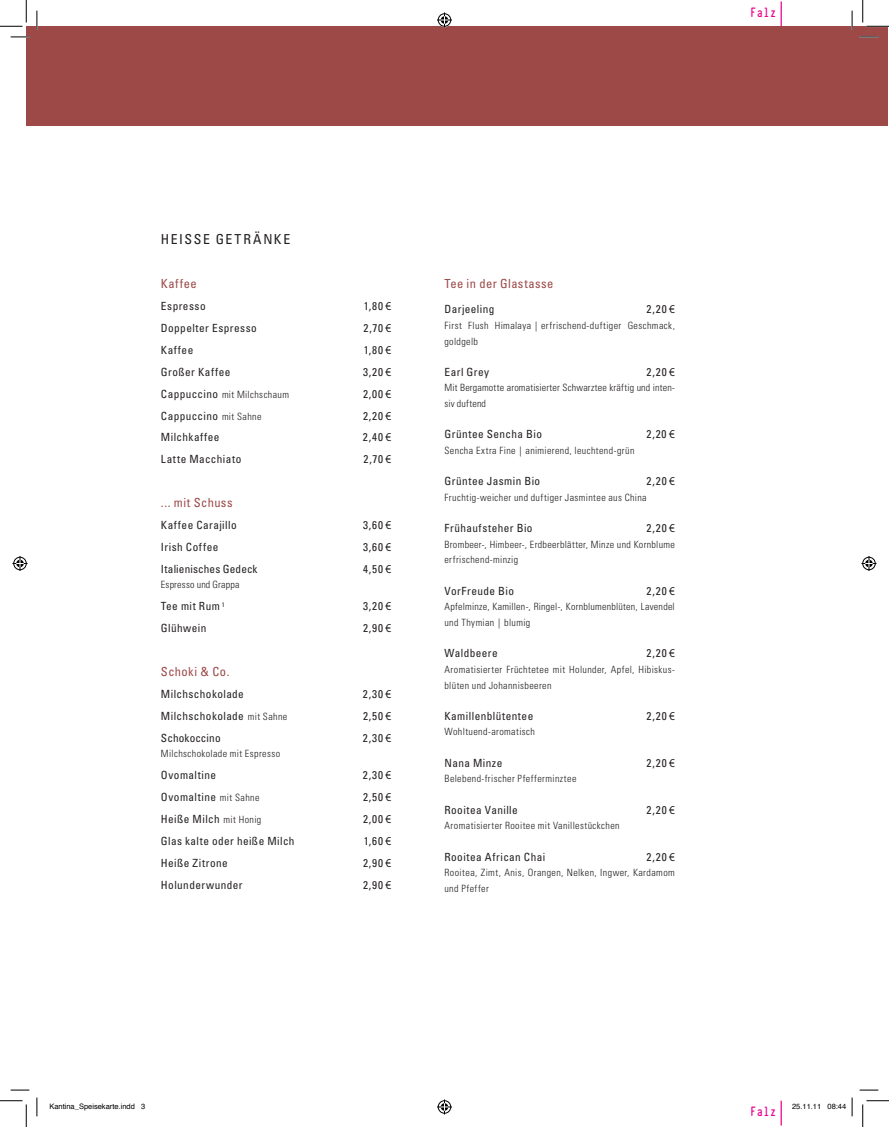
<style>
.page{position:relative;width:889px;height:1127px;background:#fff}
.page>*{position:absolute;margin:0;border:0;box-sizing:border-box;transform-origin:0 0}
.t1{font:700 15px "Typewriter Condensed";color:#ed028c}
.t2{font:condensed 13.75px "Univers";letter-spacing:.115em;color:#231f20}
.t3{font:condensed 12.5px "Univers";letter-spacing:.035em;color:#9c4948}
.t4{font:condensed 11.25px "Univers";letter-spacing:.04em;color:#231f20}
.t5{font:condensed 11.25px "Univers";letter-spacing:.01em;color:#231f20}
.t6{font:300 condensed 10px/15.6px "Univers";letter-spacing:.035em;color:#231f20}
.t7{font:7.5px "Helvetica";color:#000}
.s1{font-family:"Myriad Pro";font-stretch:normal;font-size:12.12px}
.s2{font-weight:400;font-size:11.25px}
.s3{font-weight:300;font-size:10px}
</style>
<div class="page">
<div style="left:26px;top:26px;width:826px;height:99px;background:#9c4948"></div>
<div style="left:852px;top:26px;width:35px;height:99px;background:#9c4948"></div>
<hr style="left:780px;top:1px;width:2px;height:25px;background:#ed028c">
<hr style="left:780px;top:1100px;width:2px;height:25px;background:#ed028c">
<svg style="left:11px;top:36px;width:18px;height:2px"></svg>
<svg style="left:859px;top:36px;width:19px;height:2px"></svg>
<svg style="left:11px;top:1089px;width:18px;height:1px"></svg>
<svg style="left:859px;top:1089px;width:19px;height:1px"></svg>
<svg style="left:36px;top:11px;width:2px;height:18px"></svg>
<svg style="left:36px;top:1097px;width:2px;height:18px"></svg>
<svg style="left:851px;top:11px;width:2px;height:18px"></svg>
<svg style="left:0;top:0;width:27px;height:27px"></svg>
<svg style="left:0;top:1100px;width:27px;height:26px"></svg>
<svg style="left:862px;top:0;width:27px;height:27px"></svg>
<svg style="left:862px;top:1100px;width:27px;height:26px"></svg>
<svg style="left:437px;top:13px;width:15px;height:15px"></svg>
<svg style="left:437px;top:1099px;width:15px;height:15px"></svg>
<svg style="left:13px;top:556px;width:15px;height:15px"></svg>
<svg style="left:861px;top:556px;width:15px;height:15px"></svg>
<svg style="left:851px;top:1097px;width:2px;height:18px"></svg>
<h1 class="t1" style="left:750px;top:1px;width:28px">Falz</h1>
<h2 class="t2" style="left:161px;top:231px;width:131px">HeiSSe Getr änke</h2>
<p class="t3" style="left:161px;top:276px;width:37px">Kaffee</p>
<p class="t4" style="left:161px;top:299px;width:46px">Espresso</p>
<p class="t4" style="left:364px;top:299px;width:29px">1,80 <span class="s1">€</span></p>
<p class="t4" style="left:161px;top:321px;width:97px">Doppelter Espresso</p>
<p class="t4" style="left:364px;top:321px;width:29px">2,70 <span class="s1">€</span></p>
<p class="t4" style="left:161px;top:343px;width:34px">Kaffee</p>
<p class="t4" style="left:364px;top:343px;width:29px">1,80 <span class="s1">€</span></p>
<p class="t4" style="left:161px;top:364px;width:71px">Großer Kaffee</p>
<p class="t4" style="left:363px;top:364px;width:30px">3,20 <span class="s1">€</span></p>
<p class="t6" style="left:161px;top:386px;width:130px"><span class="s2">Cappuccino</span> mit Milchschaum</p>
<p class="t4" style="left:363px;top:386px;width:30px">2,00 <span class="s1">€</span></p>
<p class="t4" style="left:161px;top:408px;width:102px">Cappuccino <span class="s3">mit Sahne</span></p>
<p class="t4" style="left:363px;top:408px;width:30px">2,20 <span class="s1">€</span></p>
<p class="t4" style="left:161px;top:430px;width:60px">Milchkaffee</p>
<p class="t4" style="left:363px;top:430px;width:30px">2,40 <span class="s1">€</span></p>
<p class="t4" style="left:161px;top:452px;width:82px">Latte Macchiato</p>
<p class="t4" style="left:364px;top:452px;width:29px">2,70 <span class="s1">€</span></p>
<p class="t3" style="left:161px;top:494px;width:73px">... mit Schuss</p>
<p class="t4" style="left:161px;top:518px;width:77px">Kaffee Carajillo</p>
<p class="t4" style="left:363px;top:518px;width:30px">3,60 <span class="s1">€</span></p>
<p class="t4" style="left:161px;top:539px;width:59px">I rish Coffee</p>
<p class="t4" style="left:363px;top:539px;width:30px">3,60 <span class="s1">€</span></p>
<p class="t5" style="left:161px;top:561px;width:98px">Italienisches Gedeck</p>
<p class="t4" style="left:363px;top:561px;width:30px">4,50 <span class="s1">€</span></p>
<p class="t6" style="left:161px;top:577px;width:80px">Espresso und Grappa</p>
<p class="t4" style="left:161px;top:599px;width:65px">Tee mit Rum <sup>1</sup></p>
<p class="t4" style="left:363px;top:599px;width:30px">3,20 <span class="s1">€</span></p>
<p class="t4" style="left:161px;top:621px;width:47px">Glühwein</p>
<p class="t4" style="left:363px;top:621px;width:30px">2,90 <span class="s1">€</span></p>
<p class="t3" style="left:161px;top:663px;width:70px">Schoki &amp; Co.</p>
<p class="t4" style="left:161px;top:686px;width:84px">Milchschokolade</p>
<p class="t4" style="left:363px;top:686px;width:30px">2,30 <span class="s1">€</span></p>
<p class="t4" style="left:161px;top:708px;width:128px">Milchschokolade <span class="s3">mit Sahne</span></p>
<p class="t4" style="left:363px;top:708px;width:30px">2,50 <span class="s1">€</span></p>
<p class="t4" style="left:161px;top:730px;width:61px">Schokoccino</p>
<p class="t4" style="left:363px;top:730px;width:30px">2,30 <span class="s1">€</span></p>
<p class="t6" style="left:161px;top:745px;width:121px">Milchschokolade mit Espresso</p>
<p class="t4" style="left:161px;top:768px;width:57px">Ovomaltine</p>
<p class="t4" style="left:363px;top:768px;width:30px">2,30 <span class="s1">€</span></p>
<p class="t4" style="left:161px;top:789px;width:100px">Ovomaltine <span class="s3">mit Sahne</span></p>
<p class="t4" style="left:363px;top:789px;width:30px">2,50 <span class="s1">€</span></p>
<p class="t4" style="left:161px;top:811px;width:102px">Heiße Milch <span class="s3">mit Honig</span></p>
<p class="t4" style="left:363px;top:811px;width:30px">2,00 <span class="s1">€</span></p>
<p class="t4" style="left:161px;top:833px;width:135px">Glas kalte oder heiße Milch</p>
<p class="t4" style="left:364px;top:833px;width:29px">1,60 <span class="s1">€</span></p>
<p class="t4" style="left:161px;top:855px;width:68px">Heiße Zitrone</p>
<p class="t4" style="left:363px;top:855px;width:30px">2,90 <span class="s1">€</span></p>
<p class="t4" style="left:161px;top:877px;width:83px">Holunderwunder</p>
<p class="t4" style="left:363px;top:877px;width:30px">2,90 <span class="s1">€</span></p>
<p class="t3" style="left:444px;top:276px;width:110px">Tee in der Glastasse</p>
<p class="t4" style="left:444px;top:302px;width:51px">Darjeeling</p>
<p class="t4" style="left:646px;top:302px;width:30px">2,20 <span class="s1">€</span></p>
<p class="t6" style="left:444px;top:317px;width:232px">First Flush Himalaya | erfrischend-duftiger Geschmack, goldgelb</p>
<p class="t4" style="left:444px;top:364px;width:46px">Earl Grey</p>
<p class="t4" style="left:646px;top:364px;width:30px">2,20 <span class="s1">€</span></p>
<p class="t6" style="left:444px;top:380px;width:232px">Mit Bergamotte aromatisierter Schwarztee kräftig und inten&shy;siv duftend</p>
<p class="t4" style="left:444px;top:427px;width:99px">Grüntee Sencha Bio</p>
<p class="t4" style="left:646px;top:427px;width:30px">2,20 <span class="s1">€</span></p>
<p class="t6" style="left:444px;top:442px;width:191px">Sencha Extra Fine | animierend, leuchtend-grün</p>
<p class="t4" style="left:444px;top:474px;width:97px">Grüntee Jasmin Bio</p>
<p class="t4" style="left:646px;top:474px;width:30px">2,20 <span class="s1">€</span></p>
<p class="t6" style="left:444px;top:489px;width:204px">Fruchtig-weicher und duftiger Jasmintee aus China</p>
<p class="t4" style="left:444px;top:521px;width:90px">Frühaufsteher Bio</p>
<p class="t4" style="left:646px;top:521px;width:30px">2,20 <span class="s1">€</span></p>
<p class="t6" style="left:444px;top:536px;width:232px">Brombeer-, Himbeer-, Erdbeerblätter, Minze und Kornblume erfrischend-minzig</p>
<p class="t4" style="left:444px;top:583px;width:71px">VorFreude Bio</p>
<p class="t4" style="left:646px;top:583px;width:30px">2,20 <span class="s1">€</span></p>
<p class="t6" style="left:444px;top:599px;width:232px">Apfelminze, Kamillen-, Ringel-, Kornblumenblüten, Lavendel und Thymian | blumig</p>
<p class="t4" style="left:444px;top:646px;width:55px">Waldbeere</p>
<p class="t4" style="left:646px;top:646px;width:30px">2,20 <span class="s1">€</span></p>
<p class="t6" style="left:444px;top:661px;width:231px">Aromatisierter Früchtetee mit Holunder, Apfel, Hibiskus&shy;blüten und Johannisbeeren</p>
<p class="t4" style="left:444px;top:708px;width:90px">Kamillenblütentee</p>
<p class="t4" style="left:646px;top:708px;width:30px">2,20 <span class="s1">€</span></p>
<p class="t6" style="left:444px;top:724px;width:92px">Wohltuend-aromatisch</p>
<p class="t4" style="left:444px;top:755px;width:59px">Nana Minze</p>
<p class="t4" style="left:646px;top:755px;width:30px">2,20 <span class="s1">€</span></p>
<p class="t6" style="left:444px;top:770px;width:133px">Belebend-frischer Pfefferminztee</p>
<p class="t4" style="left:444px;top:802px;width:75px">Rooitea Vanille</p>
<p class="t4" style="left:646px;top:802px;width:30px">2,20 <span class="s1">€</span></p>
<p class="t6" style="left:444px;top:817px;width:177px">Aromatisierter Rooitee mit Vanillestückchen</p>
<p class="t4" style="left:444px;top:849px;width:102px">Rooitea African Chai</p>
<p class="t4" style="left:646px;top:849px;width:30px">2,20 <span class="s1">€</span></p>
<p class="t6" style="left:444px;top:864px;width:232px">Rooitea, Zimt, Anis, Orangen, Nelken, Ingwer, Kardamom und Pfeffer</p>
<p class="t7" style="left:49px;top:1100px;width:97px">Kantina_Speisekarte.indd 3</p>
<p class="t7" style="left:792px;top:1100px;width:56px">25.11.11 08:44</p>
<h1 class="t1" style="left:750px;top:1100px;width:28px">Falz</h1>
</div>
